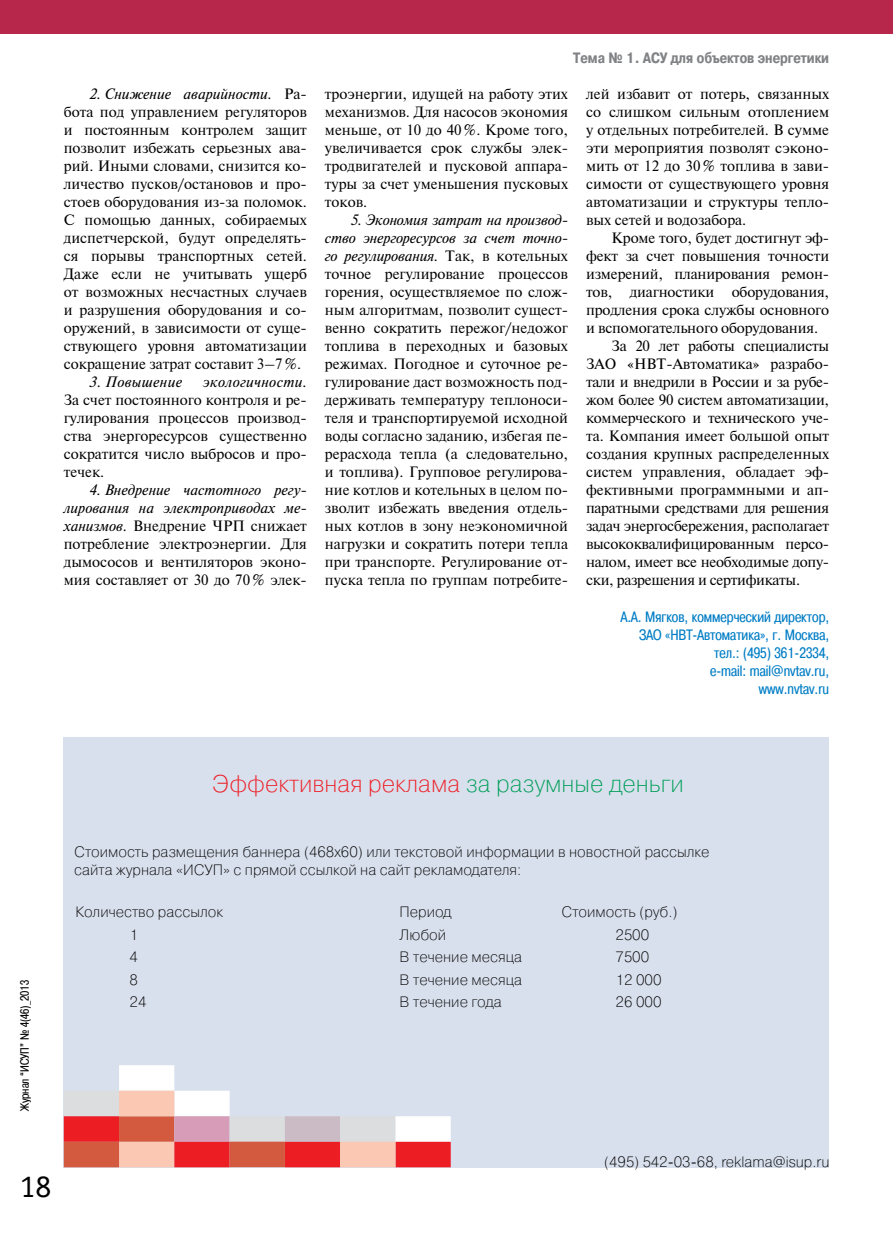
<style>
.page{position:relative;width:893px;height:1234px;background:#fff}
.page>*{position:absolute;margin:0;border:0;box-sizing:border-box;transform-origin:0 0}
.t1{font:31.5px "Officina Serif C";color:#000}
.t2{font:24px "Pragmatica Light C";color:#ed1d24}
.t3{font:15px/18px "Newton";letter-spacing:-.01em;color:#000;text-align:justify}
.t4{font:15px/18px "Pragmatica Light C";color:#000}
.t5{font:15px/18px "Pragmatica Cond C";color:#007dc5;text-align:right}
.t6{font:700 15px "Pragmatica Cond C";color:#808285}
.t7{font:italic 15px "Newton";letter-spacing:.02em;color:#000}
.t8{font:12px "Pragmatica Cond C";color:#000}
.s1{font-style:italic}
.s2{color:#009e59}
</style>
<div class="page">
<div style="left:0;top:0;width:893px;height:34px;background:#b7274c"></div>
<div style="left:64px;top:736px;width:765px;height:430px;background:#d9e0ed"></div>
<div style="left:64px;top:1090px;width:55px;height:25px;background:#dcddde;border:2px solid #dcddde"></div>
<div style="left:119px;top:1064px;width:55px;height:26px;background:#fff;border:2px solid #fff"></div>
<div style="left:174px;top:1090px;width:56px;height:25px;background:#fff;border:2px solid #fff"></div>
<div style="left:64px;top:1115px;width:55px;height:26px;background:#ed1d24;border:2px solid #ed1d24"></div>
<div style="left:119px;top:1115px;width:55px;height:26px;background:#d3593f;border:2px solid #d3593f"></div>
<div style="left:174px;top:1115px;width:56px;height:26px;background:#d79db8;border:2px solid #d79db8"></div>
<div style="left:230px;top:1115px;width:55px;height:26px;background:#dcddde;border:2px solid #dcddde"></div>
<div style="left:285px;top:1115px;width:55px;height:26px;background:#cbbbc5;border:2px solid #cbbbc5"></div>
<div style="left:340px;top:1115px;width:55px;height:26px;background:#dcddde;border:2px solid #dcddde"></div>
<div style="left:395px;top:1115px;width:56px;height:26px;background:#fff;border:2px solid #fff"></div>
<div style="left:119px;top:1141px;width:55px;height:25px;background:#fbc8b4;border:2px solid #fbc8b4"></div>
<div style="left:174px;top:1141px;width:56px;height:25px;background:#ed1d24;border:2px solid #ed1d24"></div>
<div style="left:285px;top:1141px;width:55px;height:25px;background:#ed1d24;border:2px solid #ed1d24"></div>
<div style="left:395px;top:1141px;width:56px;height:25px;background:#ed1d24;border:2px solid #ed1d24"></div>
<div style="left:230px;top:1141px;width:55px;height:25px;background:#d3593f;border:2px solid #d3593f"></div>
<div style="left:64px;top:1141px;width:55px;height:25px;background:#d3593f;border:2px solid #d3593f"></div>
<div style="left:119px;top:1090px;width:55px;height:25px;background:#fbc8b4;border:2px solid #fbc8b4"></div>
<div style="left:340px;top:1141px;width:55px;height:25px;background:#fbc8b4;border:2px solid #fbc8b4"></div>
<p class="t3" style="left:64px;top:84px;width:245px;text-indent:26px"><span class="s1">2. Снижение аварийности.</span> Ра‑ бота под управлением регуляторов и постоянным контролем защит позволит избежать серьезных ава‑ рий. Иными словами, снизится ко‑ личество пусков/остановов и про‑ стоев оборудования из-за поломок.<br>С помощью данных, собираемых диспетчерской, будут определять‑ ся порывы транспортных сетей.<br>Даже если не учитывать ущерб от возможных несчастных случаев и разрушения оборудования и со‑ оружений, в зависимости от суще‑ ствующего уровня автоматизации сокращение затрат составит 3–7%.</p>
<p class="t7" style="left:89px;top:372px;width:94px">3. Повышение</p>
<p class="t7" style="left:203px;top:372px;width:105px">экологичности.</p>
<p class="t3" style="left:64px;top:390px;width:245px">За счет постоянного контроля и ре‑ гулирования процессов производ‑ ства энергоресурсов существенно сократится число выбросов и про‑ течек.</p>
<p class="t3" style="left:64px;top:480px;width:245px;text-indent:26px"><span class="s1">4. Внедрение частотного регу&shy;лирования на электроприводах ме&shy;ханизмов.</span> Внедрение ЧРП снижает потребление электроэнергии. Для дымососов и вентиляторов эконо‑ мия составляет от 30 до 70% элек‑</p>
<p class="t6" style="left:573px;top:50px;width:257px">Тема № 1. АСУ для объектов энергетики</p>
<p class="t3" style="left:325px;top:84px;width:245px">троэнергии, идущей на работу этих механизмов. Для насосов экономия меньше, от 10 до 40%. Кроме того, увеличивается срок службы элек‑ тродвигателей и пусковой аппара‑ туры за счет уменьшения пусковых токов.</p>
<p class="t3" style="left:325px;top:210px;width:245px;text-indent:26px"><span class="s1">5. Экономия затрат на производ&shy;ство энергоресурсов за счет точно&shy;го регулирования.</span> Так, в котельных точное регулирование процессов горения, осуществляемое по слож‑ ным алгоритмам, позволит сущест‑ венно сократить пережог/недожог топлива в переходных и базовых режимах. Погодное и суточное ре‑ гулирование даст возможность под‑ держивать температуру теплоноси‑ теля и транспортируемой исходной воды согласно заданию, избегая пе‑ рерасхода тепла (а следовательно, и топлива). Групповое регулирова‑ ние котлов и котельных в целом по‑ зволит избежать введения отдель‑ ных котлов в зону неэкономичной нагрузки и сократить потери тепла при транспорте. Регулирование от‑ пуска тепла по группам потребите‑</p>
<p class="t3" style="left:586px;top:84px;width:245px">лей избавит от потерь, связанных со слишком сильным отоплением у отдельных потребителей. В сумме эти мероприятия позволят сэконо‑ мить от 12 до 30% топлива в зави‑ симости от существующего уровня автоматизации и структуры тепло‑ вых сетей и водозабора.</p>
<p class="t3" style="left:612px;top:228px;width:219px">Кроме того, будет достигнут эф‑</p>
<p class="t3" style="left:586px;top:246px;width:245px">фект за счет повышения точности</p>
<p class="t3" style="left:586px;top:264px;width:245px">измерений, планирования ремон‑</p>
<p class="t3" style="left:586px;top:282px;width:245px">тов, диагностики оборудования,</p>
<p class="t3" style="left:586px;top:300px;width:245px">продления срока службы основного</p>
<p class="t3" style="left:586px;top:318px;width:234px">и вспомогательного оборудования.</p>
<p class="t3" style="left:612px;top:336px;width:219px">За 20 лет работы специалисты</p>
<p class="t3" style="left:586px;top:354px;width:245px">ЗАО «НВТ-Автоматика» разрабо‑</p>
<p class="t3" style="left:586px;top:372px;width:245px">тали и внедрили в России и за рубе‑</p>
<p class="t3" style="left:586px;top:390px;width:245px">жом более 90 систем автоматизации,</p>
<p class="t3" style="left:586px;top:408px;width:245px">коммерческого и технического уче‑</p>
<p class="t3" style="left:586px;top:426px;width:245px">та. Компания имеет большой опыт</p>
<p class="t3" style="left:586px;top:444px;width:245px">создания крупных распределенных</p>
<p class="t3" style="left:586px;top:462px;width:245px">систем управления, обладает эф‑</p>
<p class="t3" style="left:586px;top:480px;width:245px">фективными программными и ап‑</p>
<p class="t3" style="left:586px;top:498px;width:245px">паратными средствами для решения</p>
<p class="t3" style="left:586px;top:516px;width:245px">задач энергосбережения, располагает</p>
<p class="t3" style="left:586px;top:534px;width:245px">высококвалифицированным персо‑</p>
<p class="t3" style="left:586px;top:552px;width:245px">налом, имеет все необходимые допу‑</p>
<p class="t3" style="left:586px;top:570px;width:216px">ски, разрешения и сертификаты.</p>
<p class="t5" style="left:621px;top:608px;width:210px">А.А. Мягков, коммерческий директор,<br>ЗАО «НВТ-Автоматика», г. Москва, тел.: (495) 361-2334,<br>e‑mail: mail@nvtav.ru,<br>www.nvtav.ru</p>
<p class="t8" style="left:18px;top:1110px;width:133px;rotate:-90deg">Журнал “ИСУП” № 4(46)_2013</p>
<h1 class="t1" style="left:20px;top:1168px;width:33px">18</h1>
<h2 class="t2" style="left:212px;top:769px;width:473px">Эффективная реклама <span class="s2">за разумные деньги</span></h2>
<p class="t4" style="left:74px;top:842px;width:637px">Стоимость размещения баннера (468х60) или текстовой информации в новостной рассылке сайта журнала «ИСУП» с прямой ссылкой на сайт рекламодателя:</p>
<p class="t4" style="left:76px;top:903px;width:149px">Количество рассылок</p>
<p class="t4" style="left:400px;top:903px;width:54px">Период</p>
<p class="t4" style="left:562px;top:903px;width:118px">Стоимость (руб.)</p>
<p class="t4" style="left:130px;top:925px;width:10px">1</p>
<p class="t4" style="left:400px;top:925px;width:48px">Любой</p>
<p class="t4" style="left:616px;top:925px;width:35px">2500</p>
<p class="t4" style="left:130px;top:948px;width:10px">4</p>
<p class="t4" style="left:400px;top:948px;width:124px">В течение месяца</p>
<p class="t4" style="left:616px;top:948px;width:35px">7500</p>
<p class="t4" style="left:130px;top:970px;width:10px">8</p>
<p class="t4" style="left:400px;top:970px;width:124px">В течение месяца</p>
<p class="t4" style="left:616px;top:970px;width:47px">12 000</p>
<p class="t4" style="left:130px;top:993px;width:18px">24</p>
<p class="t4" style="left:400px;top:993px;width:104px">В течение года</p>
<p class="t4" style="left:616px;top:993px;width:47px">26 000</p>
<p class="t4" style="left:604px;top:1152px;width:227px">(495) 542-03-68, reklama@isup.ru</p>
</div>
